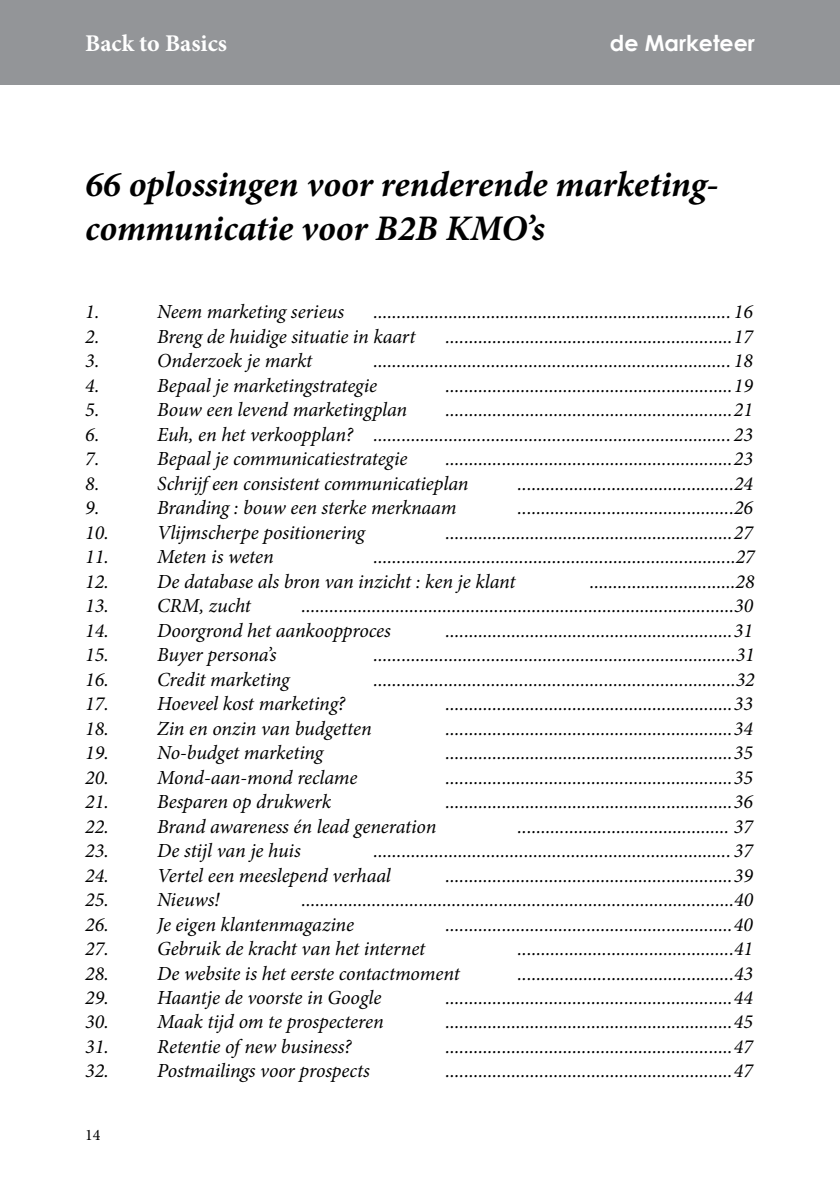
<style>
.page{position:relative;width:840px;height:1191px;background:#fff}
.page>*{position:absolute;margin:0;border:0;box-sizing:border-box;transform-origin:0 0}
.t1{font:italic 700 36px/43.6px "Minion Pro";letter-spacing:-.005em;color:#000}
.t2{font:700 24px "Minion Pro";color:#fff}
.t3{font:700 22px "Century Gothic";color:#fff}
.t4{font:italic 20px "Minion Pro";letter-spacing:-.005em;color:#000}
.t5{font:16px "Minion Pro";color:#000}
</style>
<div class="page">
<div style="left:0;top:0;width:839px;height:85px;background:#939598"></div>
<p class="t2" style="left:85px;top:27px;width:143px">Back to Basics</p>
<p class="t3" style="left:609px;top:26px;width:146px">de Marketeer</p>
<h1 class="t1" style="left:85px;top:162px;width:635px">66 oplossingen voor renderende marketing&shy;communicatie voor B2B KMO’s</h1>
<p class="t4" style="left:85px;top:298px;width:16px">1.</p>
<p class="t4" style="left:157px;top:298px;width:188px">Neem marketing serieus</p>
<p class="t4" style="left:373px;top:298px;width:381px">............................................................................ 16</p>
<p class="t4" style="left:85px;top:323px;width:16px">2.</p>
<p class="t4" style="left:157px;top:323px;width:260px">Breng de huidige situatie in kaart</p>
<p class="t4" style="left:445px;top:323px;width:309px">.............................................................17</p>
<p class="t4" style="left:85px;top:347px;width:16px">3.</p>
<p class="t4" style="left:157px;top:347px;width:157px">Onderzoek je markt</p>
<p class="t4" style="left:373px;top:347px;width:381px">............................................................................ 18</p>
<p class="t4" style="left:85px;top:372px;width:16px">4.</p>
<p class="t4" style="left:157px;top:372px;width:221px">Bepaal je marketingstrategie</p>
<p class="t4" style="left:445px;top:372px;width:309px">.............................................................19</p>
<p class="t4" style="left:85px;top:396px;width:16px">5.</p>
<p class="t4" style="left:157px;top:396px;width:251px">Bouw een levend marketingplan</p>
<p class="t4" style="left:445px;top:396px;width:309px">.............................................................21</p>
<p class="t4" style="left:85px;top:421px;width:16px">6.</p>
<p class="t4" style="left:157px;top:421px;width:597px">Euh, en het verkoopplan? ............................................................................ 23</p>
<p class="t4" style="left:85px;top:445px;width:16px">7.</p>
<p class="t4" style="left:157px;top:445px;width:251px">Bepaal je communicatiestrategie</p>
<p class="t4" style="left:445px;top:445px;width:309px">.............................................................23</p>
<p class="t4" style="left:85px;top:470px;width:16px">8.</p>
<p class="t4" style="left:157px;top:470px;width:312px">Schrijf een consistent communicatieplan</p>
<p class="t4" style="left:517px;top:470px;width:237px">..............................................24</p>
<p class="t4" style="left:85px;top:494px;width:16px">9.</p>
<p class="t4" style="left:157px;top:494px;width:300px">Branding : bouw een sterke merknaam</p>
<p class="t4" style="left:517px;top:494px;width:237px">..............................................26</p>
<p class="t4" style="left:85px;top:518px;width:25px">10.</p>
<p class="t4" style="left:157px;top:518px;width:209px">Vlijmscherpe positionering</p>
<p class="t4" style="left:445px;top:518px;width:309px">.............................................................27</p>
<p class="t4" style="left:85px;top:543px;width:25px">11.</p>
<p class="t4" style="left:157px;top:543px;width:118px">Meten is weten</p>
<p class="t4" style="left:373px;top:543px;width:382px">.............................................................................27</p>
<p class="t4" style="left:85px;top:567px;width:25px">12.</p>
<p class="t4" style="left:157px;top:567px;width:359px">De database als bron van inzicht : ken je klant</p>
<p class="t4" style="left:589px;top:567px;width:166px">...............................28</p>
<p class="t4" style="left:85px;top:592px;width:25px">13.</p>
<p class="t4" style="left:157px;top:592px;width:95px">CRM, zucht</p>
<p class="t4" style="left:301px;top:592px;width:453px">............................................................................................30</p>
<p class="t4" style="left:85px;top:616px;width:25px">14.</p>
<p class="t4" style="left:157px;top:616px;width:235px">Doorgrond het aankoopproces</p>
<p class="t4" style="left:445px;top:616px;width:309px">.............................................................31</p>
<p class="t4" style="left:85px;top:641px;width:25px">15.</p>
<p class="t4" style="left:157px;top:641px;width:121px">Buyer persona’s</p>
<p class="t4" style="left:373px;top:641px;width:382px">.............................................................................31</p>
<p class="t4" style="left:85px;top:665px;width:25px">16.</p>
<p class="t4" style="left:157px;top:665px;width:134px">Credit marketing</p>
<p class="t4" style="left:373px;top:665px;width:382px">.............................................................................32</p>
<p class="t4" style="left:85px;top:690px;width:25px">17.</p>
<p class="t4" style="left:157px;top:690px;width:189px">Hoeveel kost marketing?</p>
<p class="t4" style="left:445px;top:690px;width:309px">.............................................................33</p>
<p class="t4" style="left:85px;top:714px;width:25px">18.</p>
<p class="t4" style="left:157px;top:714px;width:216px">Zin en onzin van budgetten</p>
<p class="t4" style="left:445px;top:714px;width:309px">.............................................................34</p>
<p class="t4" style="left:85px;top:739px;width:25px">19.</p>
<p class="t4" style="left:157px;top:739px;width:167px">No-budget marketing</p>
<p class="t4" style="left:445px;top:739px;width:309px">.............................................................35</p>
<p class="t4" style="left:85px;top:763px;width:25px">20.</p>
<p class="t4" style="left:157px;top:763px;width:202px">Mond-aan-mond reclame</p>
<p class="t4" style="left:445px;top:763px;width:309px">.............................................................35</p>
<p class="t4" style="left:85px;top:788px;width:25px">21.</p>
<p class="t4" style="left:157px;top:788px;width:175px">Besparen op drukwerk</p>
<p class="t4" style="left:445px;top:788px;width:309px">.............................................................36</p>
<p class="t4" style="left:85px;top:812px;width:25px">22.</p>
<p class="t4" style="left:157px;top:812px;width:280px">Brand awareness én lead generation</p>
<p class="t4" style="left:517px;top:812px;width:237px">............................................. 37</p>
<p class="t4" style="left:85px;top:837px;width:25px">23.</p>
<p class="t4" style="left:157px;top:837px;width:145px">De stijl van je huis</p>
<p class="t4" style="left:373px;top:837px;width:381px">............................................................................ 37</p>
<p class="t4" style="left:85px;top:861px;width:25px">24.</p>
<p class="t4" style="left:157px;top:861px;width:235px">Vertel een meeslepend verhaal</p>
<p class="t4" style="left:445px;top:861px;width:309px">.............................................................39</p>
<p class="t4" style="left:85px;top:886px;width:25px">25.</p>
<p class="t4" style="left:157px;top:886px;width:64px">Nieuws!</p>
<p class="t4" style="left:301px;top:886px;width:453px">............................................................................................40</p>
<p class="t4" style="left:85px;top:910px;width:25px">26.</p>
<p class="t4" style="left:157px;top:910px;width:198px">Je eigen klantenmagazine</p>
<p class="t4" style="left:445px;top:910px;width:309px">.............................................................40</p>
<p class="t4" style="left:85px;top:935px;width:25px">27.</p>
<p class="t4" style="left:157px;top:935px;width:269px">Gebruik de kracht van het internet</p>
<p class="t4" style="left:517px;top:935px;width:237px">..............................................41</p>
<p class="t4" style="left:85px;top:959px;width:25px">28.</p>
<p class="t4" style="left:157px;top:959px;width:304px">De website is het eerste contactmoment</p>
<p class="t4" style="left:517px;top:959px;width:237px">..............................................43</p>
<p class="t4" style="left:85px;top:984px;width:25px">29.</p>
<p class="t4" style="left:157px;top:984px;width:225px">Haantje de voorste in Google</p>
<p class="t4" style="left:445px;top:984px;width:309px">.............................................................44</p>
<p class="t4" style="left:85px;top:1008px;width:25px">30.</p>
<p class="t4" style="left:157px;top:1008px;width:228px">Maak tijd om te prospecteren</p>
<p class="t4" style="left:445px;top:1008px;width:309px">.............................................................45</p>
<p class="t4" style="left:85px;top:1033px;width:25px">31.</p>
<p class="t4" style="left:157px;top:1033px;width:196px">Retentie of new business?</p>
<p class="t4" style="left:445px;top:1033px;width:309px">.............................................................47</p>
<p class="t4" style="left:85px;top:1057px;width:25px">32.</p>
<p class="t4" style="left:157px;top:1057px;width:214px">Postmailings voor prospects</p>
<p class="t4" style="left:445px;top:1057px;width:309px">.............................................................47</p>
<p class="t5" style="left:85px;top:1124px;width:17px">14</p>
</div>
